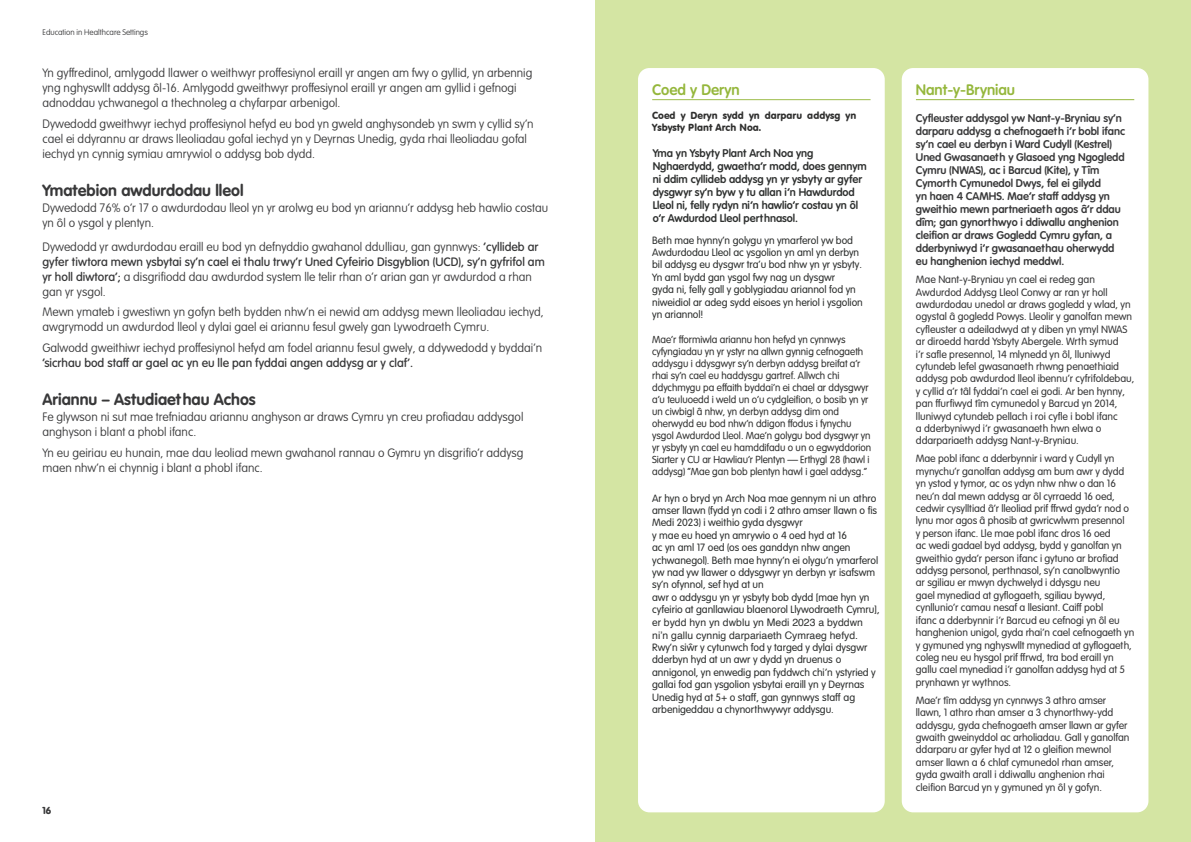
<style>
.page{position:relative;width:1191px;height:842px;background:#fff}
.page>*{position:absolute;margin:0;border:0;box-sizing:border-box;transform-origin:0 0}
.SUB_HEADING{font:700 16px "VAG Rounded Next";color:#383839}
.t1{font:600 15px "VAG Rounded Next";color:#95b73c}
.t2{font:300 12px/15px "VAG Rounded Next";color:#383839}
.t3{font:600 11px/13px "VAG Rounded Next";letter-spacing:-.005em;color:#383839}
.t4{font:600 11px/13px "VAG Rounded Next";letter-spacing:-.005em;color:#2e302f}
.t5{font:10.4px/12.4px "VAG Rounded Next";letter-spacing:-.01em;color:#383839}
.t6{font:10.4px/12.4px "VAG Rounded Next";letter-spacing:-.005em;color:#2e302f}
.t7{font:10.4px/13.3px "Helvetica";color:#2e302f}
.t8{font:10px/12px "VAG Rounded Lt Normal";color:#2f2f2e}
.t9{font:10px/12.3px "VAG Rounded BT";color:#2f2f2e}
.t10{font:800 10px "VAG Rounded Next";color:#383839}
.t11{font:300 8px "VAG Rounded Next";letter-spacing:-.005em;color:#383839}
.s1{font-weight:500}
.s2{font-family:"VAG Rounded Next"}
</style>
<div class="page">
<div style="left:595px;top:0;width:596px;height:842px;background:#d4e5a3"></div>
<div style="left:638px;top:68px;width:246px;height:744px;background:#fff;border-radius:11px"></div>
<hr style="left:652px;top:99px;width:218px;height:1px;background:#9ebd4b">
<div style="left:901px;top:68px;width:247px;height:744px;background:#fff;border-radius:11px"></div>
<hr style="left:916px;top:99px;width:218px;height:1px;background:#95b73c">
<p class="t11" style="left:43px;top:27px;width:107px">Education in Healthcare Settings</p>
<p class="t2" style="left:43px;top:66px;width:491px">Yn gyffredinol, amlygodd llawer o weithwyr proffesiynol eraill yr angen am fwy o gyllid, yn arbennig yng nghyswllt addysg ôl-16. Amlygodd gweithwyr proffesiynol eraill yr angen am gyllid i gefnogi adnoddau ychwanegol a thechnoleg a chyfarpar arbenigol.</p>
<p class="t2" style="left:43px;top:117px;width:493px">Dywedodd gweithwyr iechyd proffesiynol hefyd eu bod yn gweld anghysondeb yn swm y cyllid sy’n cael ei ddyrannu ar draws lleoliadau gofal iechyd yn y Deyrnas Unedig, gyda rhai lleoliadau gofal iechyd yn cynnig symiau amrywiol o addysg bob dydd.</p>
<p class="SUB_HEADING" style="left:43px;top:180px;width:202px">Ymatebion awdurdodau lleol</p>
<p class="t2" style="left:43px;top:201px;width:507px">Dywedodd 76% o’r 17 o awdurdodau lleol yn yr arolwg eu bod yn ariannu’r addysg heb hawlio costau yn ôl o ysgol y plentyn.</p>
<p class="t2" style="left:43px;top:239px;width:504px">Dywedodd yr awdurdodau eraill eu bod yn defnyddio gwahanol ddulliau, gan gynnwys: <span class="s1">‘cyllideb ar gyfer tiwtora mewn ysbytai sy’n cael ei thalu trwy’r Uned Cyfeirio Disgyblion (UCD), sy’n gyfrifol am yr holl diwtora’;</span> a disgrifiodd dau awdurdod system lle telir rhan o’r arian gan yr awdurdod a rhan gan yr ysgol.</p>
<p class="t2" style="left:43px;top:305px;width:503px">Mewn ymateb i gwestiwn yn gofyn beth bydden nhw’n ei newid am addysg mewn lleoliadau iechyd, awgrymodd un awdurdod lleol y dylai gael ei ariannu fesul gwely gan Lywodraeth Cymru.</p>
<p class="t2" style="left:43px;top:341px;width:501px">Galwodd gweithiwr iechyd proffesiynol hefyd am fodel ariannu fesul gwely, a ddywedodd y byddai’n <span class="s1">‘sicrhau bod staff ar gael ac yn eu lle pan fyddai angen addysg ar y claf’.</span></p>
<p class="SUB_HEADING" style="left:43px;top:389px;width:215px">Ariannu – Astudiaethau Achos</p>
<p class="t2" style="left:43px;top:410px;width:482px">Fe glywson ni sut mae trefniadau ariannu anghyson ar draws Cymru yn creu profiadau addysgol anghyson i blant a phobl ifanc.</p>
<p class="t2" style="left:43px;top:445px;width:482px">Yn eu geiriau eu hunain, mae dau leoliad mewn gwahanol rannau o Gymru yn disgrifio’r addysg maen nhw’n ei chynnig i blant a phobl ifanc.</p>
<p class="t10" style="left:43px;top:803px;width:10px">16</p>
<h2 class="t1" style="left:652px;top:80px;width:89px">Coed y Deryn</h2>
<p class="t9" style="left:652px;top:109px;width:206px">Coed y Deryn sydd yn darparu addysg yn<br>Ysbysty Plant Arch Noa.</p>
<p class="t4" style="left:652px;top:146px;width:215px">Yma yn Ysbyty Plant Arch Noa yng Nghaerdydd, gwaetha’r modd, does gennym ni ddim cyllideb addysg yn yr ysbyty ar gyfer dysgwyr sy’n byw y tu allan i’n Hawdurdod Lleol ni, felly rydyn ni’n hawlio’r costau yn ôl o’r Awdurdod Lleol perthnasol.</p>
<p class="t6" style="left:652px;top:234px;width:212px">Beth mae hynny’n golygu yn ymarferol yw bod Awdurdodau Lleol ac ysgolion yn aml yn derbyn bil addysg eu dysgwr tra’u bod nhw yn yr ysbyty.<br>Yn aml bydd gan ysgol fwy nag un dysgwr<br>gyda ni, felly gall y goblygiadau ariannol fod yn niweidiol ar adeg sydd eisoes yn heriol i ysgolion yn ariannol!</p>
<p class="t8" style="left:652px;top:334px;width:220px">Mae’r fformiwla ariannu hon hefyd yn cynnwys cyfyngiadau yn yr ystyr na allwn gynnig cefnogaeth addysgu i ddysgwyr sy’n derbyn addysg breifat a’r rhai sy’n cael eu haddysgu gartref. Allwch chi ddychmygu pa effaith byddai’n ei chael ar ddysgwyr a’u teuluoedd i weld un o’u cydgleifion, o bosib yn yr un ciwbigl â nhw, yn derbyn addysg dim ond oherwydd eu bod nhw’n ddigon ffodus i fynychu ysgol Awdurdod Lleol. Mae’n golygu bod dysgwyr yn yr ysbyty yn cael eu hamddifadu o un o egwyddorion Siarter y CU ar Hawliau’r Plentyn – Erthygl 28 (hawl i addysg) “Mae gan bob plentyn hawl i gael addysg.”</p>
<p class="t6" style="left:652px;top:492px;width:229px">Ar hyn o bryd yn Arch Noa mae gennym ni un athro amser llawn (fydd yn codi i 2 athro amser llawn o s Medi 2023) i weithio gyda dysgwyr<br>y mae eu hoed yn amrywio o 4 oed hyd at 16<br>ac yn aml 17 oed (os oes ganddyn nhw angen ychwanegol). Beth mae hynny’n ei olygu’n ymarferol yw nad yw llawer o ddysgwyr yn derbyn yr isafswm sy’n ofynnol, sef hyd at un<br>awr o addysgu yn yr ysbyty bob dydd [mae hyn yn cyfeirio at ganllawiau blaenorol Llywodraeth Cymru],</p>
<p class="t7" style="left:652px;top:616px;width:212px"><span class="s2">er</span> bydd hyn yn dwblu yn Medi 2023 a byddwn ni’n gallu cynnig darpariaeth Cymraeg hefyd.</p>
<p class="t6" style="left:652px;top:641px;width:225px">Rwy’n siŵr y cytunwch fod y targed y dylai dysgwr dderbyn hyd at un awr y dydd yn druenus o annigonol, yn enwedig pan fyddwch chi’n ystyried y gallai fod gan ysgolion ysbytai eraill yn y Deyrnas Unedig hyd at 5+ o staff, gan gynnwys staff ag arbenigeddau a chynorthwywyr addysgu.</p>
<p class="t6" style="left:867px;top:504px;width:6px">f</p>
<p class="t1" style="left:916px;top:80px;width:101px">Nant-y-Bryniau</p>
<p class="t3" style="left:916px;top:112px;width:211px">Cyfleuster addysgol yw Nant-y-Bryniau sy’n darparu addysg a chefnogaeth i’r bobl ifanc sy’n cael eu derbyn i Ward Cudyll (Kestrel)<br>Uned Gwasanaeth y Glasoed yng Ngogledd Cymru (NWAS), ac i Barcud (Kite), y Tîm Cymorth Cymunedol Dwys, fel ei gilydd<br>yn haen 4 CAMHS. Mae’r staff addysg yn gweithio mewn partneriaeth agos â’r ddau dîm; gan gynorthwyo i ddiwallu anghenion cleifion ar draws Gogledd Cymru gyfan, a dderbyniwyd i’r gwasanaethau oherwydd eu hanghenion iechyd meddwl.</p>
<p class="t5" style="left:916px;top:274px;width:220px">Mae Nant-y-Bryniau yn cael ei redeg gan Awdurdod Addysg Lleol Conwy ar ran yr holl awdurdodau unedol ar draws gogledd y wlad, yn ogystal â gogledd Powys. Lleolir y ganolfan mewn cyfleuster a adeiladwyd at y diben yn ymyl NWAS ar diroedd hardd Ysbyty Abergele. Wrth symud<br>i’r safle presennol, 14 mlynedd yn ôl, lluniwyd cytundeb lefel gwasanaeth rhwng penaethiaid addysg pob awdurdod lleol ibennu’r cyfrifoldebau, y cyllid a’r tâl fyddai’n cael ei godi. Ar ben hynny, pan ffurfiwyd tîm cymunedol y Barcud yn 2014, lluniwyd cytundeb pellach i roi cyfle i bobl ifanc<br>a dderbyniwyd i’r gwasanaeth hwn elwa o ddarpariaeth addysg Nant-y-Bryniau.</p>
<p class="t5" style="left:916px;top:453px;width:220px">Mae pobl ifanc a dderbynnir i ward y Cudyll yn mynychu’r ganolfan addysg am bum awr y dydd yn ystod y tymor, ac os ydyn nhw nhw o dan 16 neu’n dal mewn addysg ar ôl cyrraedd 16 oed, cedwir cysylltiad â’r lleoliad prif ffrwd gyda’r nod o lynu mor agos â phosib at gwricwlwm presennol<br>y person ifanc. Lle mae pobl ifanc dros 16 oed<br>ac wedi gadael byd addysg, bydd y ganolfan yn gweithio gyda’r person ifanc i gytuno ar brofiad addysg personol, perthnasol, sy’n canolbwyntio<br>ar sgiliau er mwyn dychwelyd i ddysgu neu<br>gael mynediad at gyflogaeth, sgiliau bywyd, cynllunio’r camau nesaf a llesiant. Caiff pobl<br>ifanc a dderbynnir i’r Barcud eu cefnogi yn ôl eu hanghenion unigol, gyda rhai’n cael cefnogaeth yn y gymuned yng nghyswllt mynediad at gyflogaeth, coleg neu eu hysgol prif ffrwd, tra bod eraill yn gallu cael mynediad i’r ganolfan addysg hyd at 5 prynhawn yr wythnos.</p>
<p class="t5" style="left:916px;top:694px;width:215px">Mae’r tîm addysg yn cynnwys 3 athro amser llawn, 1 athro rhan amser a 3 chynorthwy-ydd addysgu, gyda chefnogaeth amser llawn ar gyfer gwaith gweinyddol ac arholiadau. Gall y ganolfan ddarparu ar gyfer hyd at 12 o gleifion mewnol amser llawn a 6 chlaf cymunedol rhan amser, gyda gwaith arall i ddiwallu anghenion rhai cleifion Barcud yn y gymuned yn ôl y gofyn.</p>
</div>
